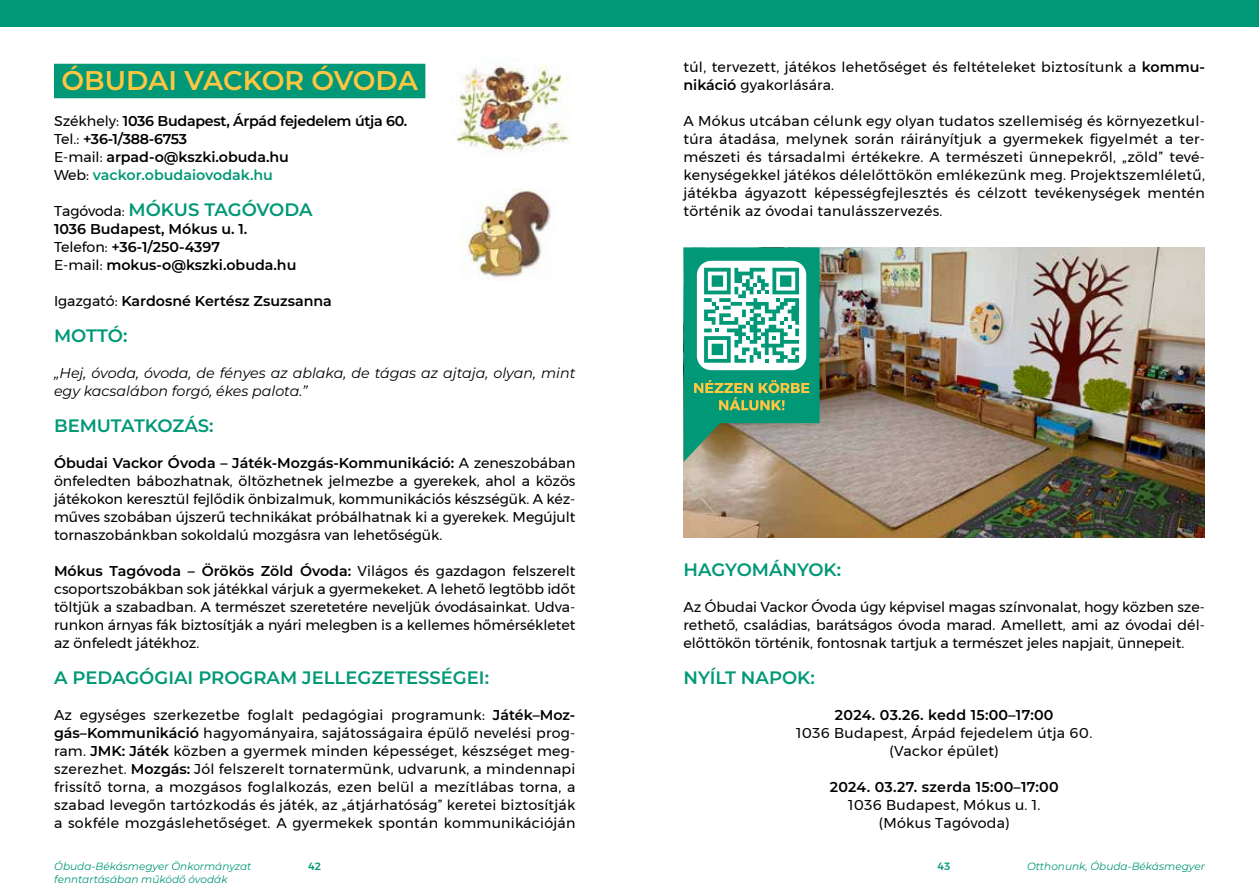
<style>
.page{position:relative;width:1259px;height:893px;background:#fff}
.page>*{position:absolute;margin:0;border:0;box-sizing:border-box;transform-origin:0 0}
.t1{font:100 27px "Montserrat";letter-spacing:-.005em;color:#ffc641}
.t2{font:100 18px "Montserrat";color:#009877}
.t3{font:14.25px/18px "Montserrat";letter-spacing:.02em;color:#000;text-align:justify}
.t4{font:100 14.25px/18px "Montserrat";letter-spacing:-.02em;color:#000}
.t5{font:100 14.25px/18px "Montserrat";color:#000}
.t6{font:italic 100 14.25px/18px "Montserrat";color:#000}
.t7{font:100 14.25px "Montserrat";letter-spacing:.02em;color:#000}
.t8{font:italic 100 10.5px "Montserrat";color:#009877}
.t9{font:500 10.5px "Montserrat";color:#009877}
.s1{font-weight:400}
.s2{color:#009877}
.s3{font-weight:400;font-size:14.25px;color:#000}
.s4{font-weight:100}
</style>
<div class="page">
<div style="left:0;top:0;width:1259px;height:26px;background:#009877"></div>
<div style="left:54px;top:64px;width:371px;height:34px;background:#009877"></div>
<img style="left:450px;top:64px;width:120px;height:89px">
<img style="left:460px;top:188px;width:91px;height:93px">
<img style="left:683px;top:247px;width:522px;height:291px">
<svg style="left:683px;top:247px;width:136px;height:215px"></svg>
<h1 class="t1" style="left:61px;top:62px;width:358px">ÓBUDAI VACKOR ÓVODA</h1>
<p class="t4" style="left:54px;top:112px;width:355px"><span class="s1">Székhely:</span> 1036 Budapest, Árpád fejedelem útja 60.<br><span class="s1">Tel.:</span> +36-1/388-6753<br><span class="s1">E-mail:</span> arpad-o@kszki.obuda.hu<br><span class="s1">Web:</span> <span class="s2">vackor.obudaiovodak.hu</span></p>
<p class="t2" style="left:54px;top:198px;width:260px"><span class="s3">Tagóvoda:</span> MÓKUS TAGÓVODA</p>
<p class="t5" style="left:54px;top:220px;width:244px">1036 Budapest, Mókus u. 1.<br><span class="s1">Telefon:</span> +36-1/250-4397<br><span class="s1">E-mail:</span> mokus-o@kszki.obuda.hu</p>
<p class="t5" style="left:54px;top:292px;width:279px"><span class="s1">Igazgató:</span> Kardosné Kertész Zsuzsanna</p>
<p class="t2" style="left:54px;top:324px;width:75px">MOTTÓ:</p>
<p class="t6" style="left:54px;top:364px;width:523px">„Hej, óvoda, óvoda, de fényes az ablaka, de tágas az ajtaja, olyan, mint egy kacsalábon forgó, ékes palota.”</p>
<p class="t2" style="left:54px;top:414px;width:161px">BEMUTATKOZÁS:</p>
<p class="t3" style="left:54px;top:454px;width:523px"><span class="s4">Óbudai Vackor Óvoda – Játék-Mozgás-Kommunikáció:</span> A zeneszobában önfeledten bábozhatnak, öltözhetnek jelmezbe a gyerekek, ahol a közös játékokon keresztül fejlődik önbizalmuk, kommunikációs készségük. A kéz&shy;műves szobában újszerű technikákat próbálhatnak ki a gyerekek. Megújult tornaszobánkban sokoldalú mozgásra van lehetőségük.</p>
<p class="t3" style="left:54px;top:562px;width:523px"><span class="s4">Mókus Tagóvoda – Örökös Zöld Óvoda:</span> Világos és gazdagon felszerelt csoportszobákban sok játékkal várjuk a gyermekeket. A lehető legtöbb időt töltjük a szabadban. A természet szeretetére neveljük óvodásainkat. Udva&shy;runkon árnyas fák biztosítják a nyári melegben is a kellemes hőmérsékletet az önfeledt játékhoz.</p>
<p class="t2" style="left:54px;top:666px;width:436px">A PEDAGÓGIAI PROGRAM JELLEGZETESSÉGEI:</p>
<p class="t3" style="left:54px;top:706px;width:523px">Az egységes szerkezetbe foglalt pedagógiai programunk: <span class="s4">Játék–Moz&shy;gás–Kommunikáció</span> hagyományaira, sajátosságaira épülő nevelési prog&shy;ram. <span class="s4">JMK: Játék</span> közben a gyermek minden képességet, készséget meg&shy;szerezhet. <span class="s4">Mozgás:</span> Jól felszerelt tornatermünk, udvarunk, a mindennapi frissítő torna, a mozgásos foglalkozás, ezen belül a mezítlábas torna, a szabad levegőn tartózkodás és játék, az „átjárhatóság” keretei biztosítják a sokféle mozgáslehetőséget. A gyermekek spontán kommunikációján</p>
<p class="t3" style="left:683px;top:58px;width:523px">túl, tervezett, játékos lehetőséget és feltételeket biztosítunk a <span class="s4">kommu&shy;nikáció</span> gyakorlására.</p>
<p class="t3" style="left:683px;top:112px;width:523px">A Mókus utcában célunk egy olyan tudatos szellemiség és környezetkul&shy;túra átadása, melynek során ráirányítjuk a gyermekek figyelmét a ter&shy;mészeti és társadalmi értékekre. A természeti ünnepekről, „zöld” tevé&shy;kenységekkel játékos délelőttökön emlékezünk meg. Projektszemléletű, játékba ágyazott képességfejlesztés és célzott tevékenységek mentén történik az óvodai tanulásszervezés.</p>
<p class="t2" style="left:683px;top:558px;width:159px">HAGYOMÁNYOK:</p>
<p class="t3" style="left:683px;top:598px;width:523px">Az Óbudai Vackor Óvoda úgy képvisel magas színvonalat, hogy közben sze&shy;rethető, családias, barátságos óvoda marad. Amellett, ami az óvodai dél&shy;előttökön történik, fontosnak tartjuk a természet jeles napjait, ünnepeit.</p>
<p class="t2" style="left:683px;top:666px;width:133px">NYÍLT NAPOK:</p>
<p class="t7" style="left:835px;top:705px;width:220px">2024. 03.26. kedd 15:00–17:00</p>
<p class="t3" style="left:796px;top:724px;width:297px;text-align:center">1036 Budapest, Árpád fejedelem útja 60. (Vackor épület)</p>
<p class="t7" style="left:830px;top:777px;width:230px">2024. 03.27. szerda 15:00–17:00</p>
<p class="t3" style="left:848px;top:796px;width:194px;text-align:center">1036 Budapest, Mókus u. 1. (Mókus Tagóvoda)</p>
<p class="t8" style="left:54px;top:859px;width:199px">Óbuda-Békásmegyer Önkormányzat</p>
<p class="t9" style="left:308px;top:858px;width:14px">42</p>
<p class="t9" style="left:938px;top:858px;width:14px">43</p>
<p class="t8" style="left:1027px;top:859px;width:179px">Otthonunk, Óbuda-Békásmegyer</p>
<p class="t8" style="left:54px;top:872px;width:175px">fenntartásában működő óvodák</p>
</div>
